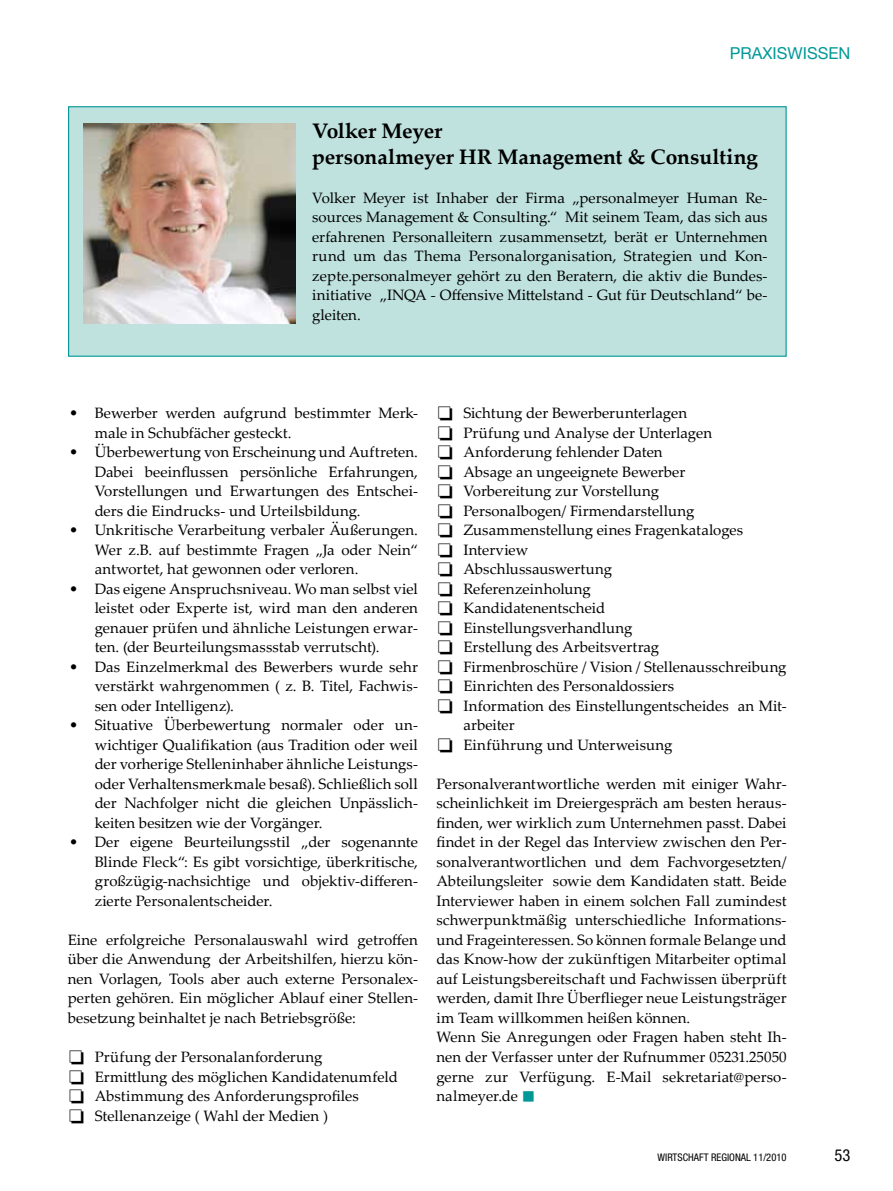
<style>
.page{position:relative;width:893px;height:1191px;background:#fff}
.page>*{position:absolute;margin:0;border:0;box-sizing:border-box;transform-origin:0 0}
.t1{font:700 21px/25.2px "Palatino Linotype";letter-spacing:-.005em;color:#000}
.t2{font:16.5px "Helvetica Neue";color:#009896}
.t3{font:condensed 16.5px "Helvetica Neue";color:#000}
.t4{font:15px/19.5px "Palatino Linotype";color:#000;text-align:justify}
.t5{font:condensed 10.5px "Helvetica Neue";color:#000}
.s1{color:#009896}
</style>
<div class="page">
<div style="left:68px;top:106px;width:719px;height:251px;background:#bfe2df;border:1px solid #009896"></div>
<img style="left:83px;top:123px;width:212px;height:201px">
<p class="t2" style="left:730px;top:43px;width:122px">PRAXISWISSEN</p>
<h1 class="t1" style="left:312px;top:118px;width:447px">Volker Meyer<br>personalmeyer HR Management &amp; Consulting</h1>
<p class="t4" style="left:312px;top:187px;width:457px">Volker Meyer ist Inhaber der Firma „personalmeyer Human Re&shy;sources Management &amp; Consulting.“ Mit seinem Team, das sich aus erfahrenen Personalleitern zusammensetzt, berät er Unternehmen rund um das Thema Personalorganisation, Strategien und Kon&shy;zepte.personalmeyer gehört zu den Beratern, die aktiv die Bundes&shy;initiative „INQA - Offensive Mittelstand - Gut für Deutschland“ be&shy;gleiten.</p>
<p class="t4" style="left:95px;top:403px;width:325px;text-indent:-26px">• Bewerber werden aufgrund bestimmter Merk&shy;male in Schubfächer gesteckt.</p>
<p class="t4" style="left:95px;top:442px;width:325px;text-indent:-26px">• Überbewertung von Erscheinung und Auftreten.<br>Dabei beeinflussen persönliche Erfahrungen, Vorstellungen und Erwartungen des Entschei&shy;ders die Eindrucks- und Urteilsbildung.</p>
<p class="t4" style="left:95px;top:520px;width:325px;text-indent:-26px">• Unkritische Verarbeitung verbaler Äußerungen.<br>Wer z.B. auf bestimmte Fragen „Ja oder Nein“ antwortet, hat gewonnen oder verloren.</p>
<p class="t4" style="left:95px;top:578px;width:325px;text-indent:-26px">• Das eigene Anspruchsniveau. Wo man selbst viel leistet oder Experte ist, wird man den anderen genauer prüfen und ähnliche Leistungen erwar&shy;ten. (der Beurteilungsmassstab verrutscht).</p>
<p class="t4" style="left:95px;top:656px;width:325px;text-indent:-26px">• Das Einzelmerkmal des Bewerbers wurde sehr verstärkt wahrgenommen ( z. B. Titel, Fachwis&shy;sen oder Intelligenz).</p>
<p class="t4" style="left:95px;top:715px;width:325px;text-indent:-26px">• Situative Überbewertung normaler oder un&shy;wichtiger Qualifikation (aus Tradition oder weil der vorherige Stelleninhaber ähnliche Leistungs&shy;oder Verhaltensmerkmale besaß). Schließlich soll der Nachfolger nicht die gleichen Unpässlich&shy;keiten besitzen wie der Vorgänger.</p>
<p class="t4" style="left:95px;top:832px;width:325px;text-indent:-26px">• Der eigene Beurteilungsstil „der sogenannte Blinde Fleck“: Es gibt vorsichtige, überkritische, großzügig-nachsichtige und objektiv-differen&shy;zierte Personalentscheider.</p>
<p class="t4" style="left:68px;top:929px;width:352px">Eine erfolgreiche Personalauswahl wird getroffen über die Anwendung der Arbeitshilfen, hierzu kön&shy;nen Vorlagen, Tools aber auch externe Personalex&shy;perten gehören. Ein möglicher Ablauf einer Stellen&shy;besetzung beinhaltet je nach Betriebsgröße:</p>
<p class="t4" style="left:95px;top:1046px;width:305px;text-align:left">Prüfung der Personalanforderung Ermittlung des möglichen Kandidatenumfeld Abstimmung des Anforderungsprofiles Stellenanzeige ( Wahl der Medien )</p>
<p class="t4" style="left:463px;top:403px;width:325px;text-align:left">Sichtung der Bewerberunterlagen<br>Prüfung und Analyse der Unterlagen<br>Anforderung fehlender Daten<br>Absage an ungeeignete Bewerber<br>Vorbereitung zur Vorstellung<br>Personalbogen/ Firmendarstellung<br>Zusammenstellung eines Fragenkataloges<br>Interview<br>Abschlussauswertung<br>Referenzeinholung<br>Kandidatenentscheid<br>Einstellungsverhandlung<br>Erstellung des Arbeitsvertrag<br>Firmenbroschüre / Vision / Stellenausschreibung<br>Einrichten des Personaldossiers<br>Information des Einstellungentscheides an Mit&shy;arbeiter<br>Einführung und Unterweisung</p>
<p class="t4" style="left:436px;top:773px;width:352px;text-align:left">Personalverantwortliche werden mit einiger Wahr&shy;scheinlichkeit im Dreiergespräch am besten heraus&shy;finden, wer wirklich zum Unternehmen passt. Dabei findet in der Regel das Interview zwischen den Per&shy;sonalverantwortlichen und dem Fachvorgesetzten/ Abteilungsleiter sowie dem Kandidaten statt. Beide Interviewer haben in einem solchen Fall zumindest schwerpunktmäßig unterschiedliche Informations&shy;und Frageinteressen. So können formale Belange und das Know-how der zukünftigen Mitarbeiter optimal auf Leistungsbereitschaft und Fachwissen überprüft werden, damit Ihre Überflieger neue Leistungsträger im Team willkommen heißen können.<br>Wenn Sie Anregungen oder Fragen haben steht Ih&shy;nen der Verfasser unter der Rufnummer 05231.25050 gerne zur Verfügung. E-Mail sekretariat@perso&shy;nalmeyer.de <span class="s1">■</span></p>
<p class="t5" style="left:658px;top:1151px;width:130px">WIRTSCHAFT REGIONAL 11/2010</p>
<p class="t3" style="left:835px;top:1145px;width:17px">53</p>
</div>
